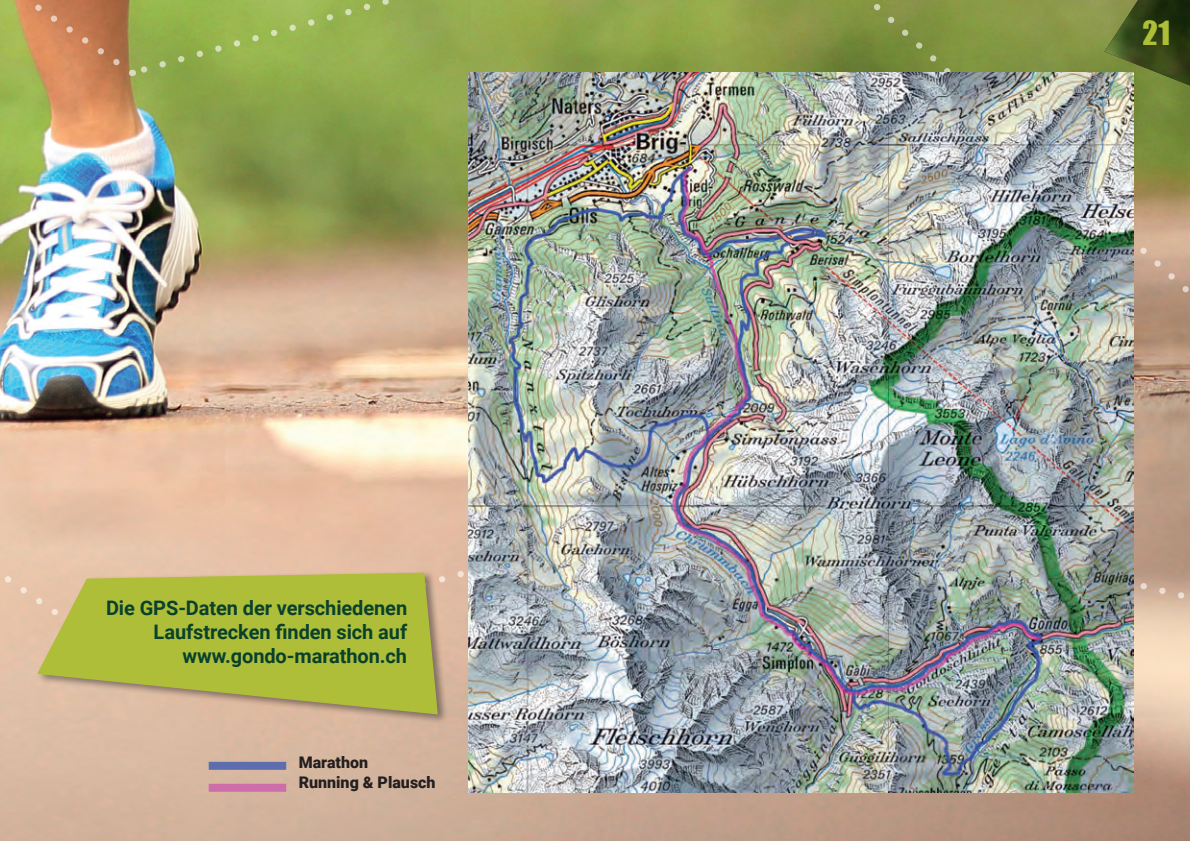
<style>
.page{position:relative;width:1190px;height:841px;background:#fff}
.page>*{position:absolute;margin:0;border:0;box-sizing:border-box;transform-origin:0 0}
.t1{font:30.6px "Impact";color:#aebe39}
.t2{font:700 20px/24px "Roboto";letter-spacing:-.005em;color:#0a412c;text-align:right}
.t3{font:900 16px/20px "Roboto";color:#231f20}
</style>
<div class="page">
<img style="left:0;top:0;width:1190px;height:841px">
<svg style="left:125px;top:72px;width:119px;height:7px"></svg>
<svg style="left:755px;top:0;width:435px;height:426px;background:#939454"></svg>
<svg style="left:133px;top:0;width:613px;height:78px;background:#93ac4d"></svg>
<svg style="left:1133px;top:485px;width:57px;height:169px;background:#caab94"></svg>
<div style="left:134px;top:488px;width:334px;height:183px;background:#e7bfa4"></div>
<div style="left:0;top:469px;width:126px;height:195px;background:#e8c4a9"></div>
<div style="left:209px;top:762px;width:77px;height:8px;background:#5e6db0"></div>
<div style="left:209px;top:784px;width:77px;height:8px;background:#cd6eab"></div>
<div style="left:36px;top:570px;width:413px;height:154px;background:#231f20;opacity:.48"></div>
<svg style="left:37px;top:573px;width:401px;height:141px;background:#b6bb4e"></svg>
<img style="left:468px;top:72px;width:665px;height:721px">
<img style="left:0;top:0;width:125px;height:220px">
<img style="left:1104px;top:0;width:86px;height:92px">
<p class="t2" style="left:106px;top:595px;width:303px">Die GPS-Daten der verschiedenen<br>Laufstrecken finden sich auf www.gondo-marathon.ch</p>
<p class="t3" style="left:299px;top:752px;width:138px">Marathon<br>Running &amp; Plausch</p>
<h1 class="t1" style="left:1142px;top:10px;width:29px">21</h1>
</div>
